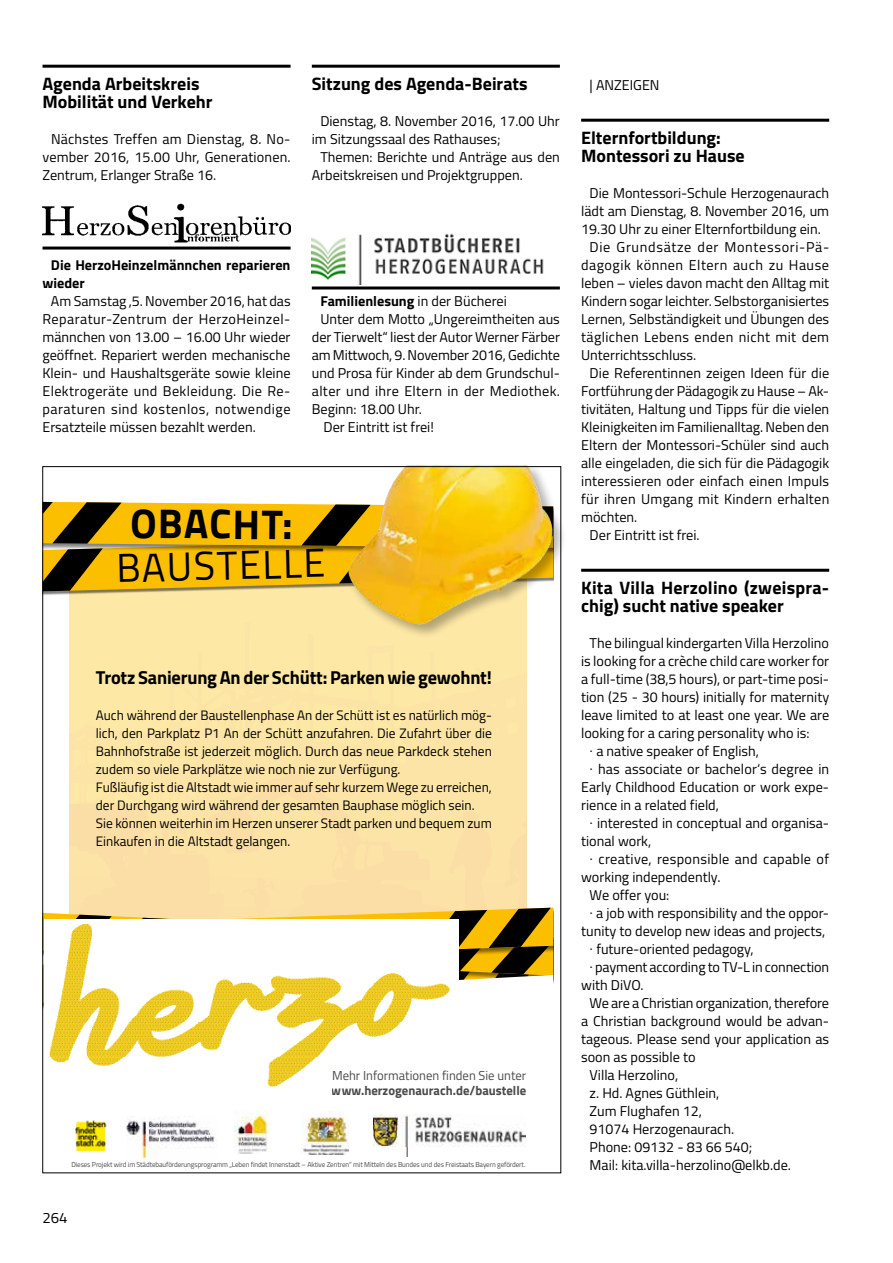
<style>
.page{position:relative;width:893px;height:1263px;background:#fff}
.page>*{position:absolute;margin:0;border:0;box-sizing:border-box;transform-origin:0 0}
.t1{font:700 41.7px "Titillium";color:#000}
.t2{font:40.35px "Titillium";color:#000}
.t3{font:700 18.75px "Titillium";letter-spacing:-.01em;color:#000}
.t4{font:700 18px/18px "Titillium";color:#000}
.t5{font:15px "Titillium";color:#000}
.t6{font:14.25px/18px "Titillium";color:#000;text-align:justify}
.t7{font:14.25px "Titillium";letter-spacing:.025em;color:#000}
.t8{font:700 14.25px/18px "Titillium";color:#000}
.t9{font:14.25px "Titillium";letter-spacing:.02em;color:#000}
.t10{font:14.25px "Titillium";letter-spacing:.045em;color:#000}
.t11{font:14.25px "Titillium";letter-spacing:.035em;color:#000}
.t12{font:13.65px/18px "Titillium";color:#000}
.t13{font:12.9px "Titillium";color:#4a4a49}
.t14{font:700 12.9px "Titillium";color:#4a4a49}
.t15{font:7.2px "Titillium";letter-spacing:-.015em;color:#4a4a49}
.s1{font-weight:400}
.s2{font-family:"Times New Roman"}
</style>
<div class="page">
<img style="left:42px;top:204px;width:249px;height:43px">
<hr style="left:43px;top:247px;width:248px;height:3px;background:#000">
<hr style="left:43px;top:65px;width:248px;height:3px;background:#000">
<hr style="left:312px;top:65px;width:248px;height:3px;background:#000">
<hr style="left:312px;top:286px;width:248px;height:3px;background:#000">
<img style="left:312px;top:233px;width:232px;height:52px">
<hr style="left:581px;top:119px;width:248px;height:3px;background:#000">
<hr style="left:581px;top:569px;width:248px;height:3px;background:#000">
<svg style="left:42px;top:908px;width:512px;height:95px"></svg>
<svg style="left:458px;top:975px;width:96px;height:28px"></svg>
<img style="left:45px;top:919px;width:413px;height:168px">
<img style="left:374px;top:1114px;width:151px;height:42px">
<img style="left:235px;top:1111px;width:34px;height:42px">
<img style="left:301px;top:1111px;width:47px;height:43px">
<img style="left:75px;top:1120px;width:32px;height:32px">
<img style="left:126px;top:1118px;width:89px;height:41px">
<div style="left:43px;top:536px;width:510px;height:64px;background:#000;opacity:.5"></div>
<svg style="left:42px;top:502px;width:304px;height:90px"></svg>
<div style="left:346px;top:463px;width:221px;height:176px;background:#000;opacity:.3"></div>
<img style="left:347px;top:465px;width:206px;height:161px">
<p class="t4" style="left:43px;top:74px;width:172px">Agenda Arbeitskreis<br>Mobilität und Verkehr</p>
<p class="t6" style="left:43px;top:129px;width:250px;text-indent:9px">Nächstes Treffen am Dienstag, 8. No&shy;vember 2016, 15.00 Uhr, Generationen.<br>Zentrum, Erlanger Straße 16.</p>
<p class="t4" style="left:312px;top:74px;width:217px">Sitzung des Agenda-Beirats</p>
<p class="t6" style="left:320px;top:111px;width:241px">Dienstag, 8. November 2016, 17.00 Uhr</p>
<p class="t6" style="left:312px;top:129px;width:190px">im Sitzungssaal des Rathauses;</p>
<p class="t6" style="left:320px;top:147px;width:241px">Themen: Berichte und Anträge aus den</p>
<p class="t6" style="left:312px;top:165px;width:212px">Arbeitskreisen und Projektgruppen.</p>
<p class="t8" style="left:42px;top:255px;width:250px;text-indent:9px">Die HerzoHeinzelmännchen reparieren wieder</p>
<p class="t6" style="left:42px;top:291px;width:250px;text-indent:9px">Am Samstag ,5. November 2016, hat das Reparatur-Zentrum der HerzoHeinzel&shy;männchen von 13.00 – 16.00 Uhr wieder geöffnet. Repariert werden mechanische Klein- und Haushaltsgeräte sowie kleine Elektrogeräte und Bekleidung. Die Re&shy;paraturen sind kostenlos, notwendige Ersatzteile müssen bezahlt werden.</p>
<p class="t8" style="left:320px;top:291px;width:188px">Familienlesung <span class="s1">in der Bücherei</span></p>
<p class="t6" style="left:320px;top:309px;width:241px">Unter dem Motto „Ungereimtheiten aus</p>
<p class="t6" style="left:312px;top:327px;width:250px">der Tierwelt“ liest der Autor Werner Färber</p>
<p class="t6" style="left:312px;top:345px;width:250px">am Mittwoch, 9. November 2016, Gedichte</p>
<p class="t6" style="left:312px;top:363px;width:250px">und Prosa für Kinder ab dem Grundschul-</p>
<p class="t7" style="left:312px;top:381px;width:250px">alter und ihre Eltern in der Mediothek.</p>
<p class="t6" style="left:312px;top:399px;width:112px">Beginn: 18.00 Uhr.</p>
<p class="t6" style="left:323px;top:417px;width:112px">Der Eintritt ist frei!</p>
<h1 class="t1" style="left:131px;top:490px;width:164px;rotate:1deg">OBACHT:</h1>
<h2 class="t2" style="left:115px;top:540px;width:211px;rotate:-2deg">BAUSTELLE</h2>
<h3 class="t3" style="left:96px;top:663px;width:398px">Trotz Sanierung An der Schütt: Parken wie gewohnt!</h3>
<p class="t12" style="left:96px;top:706px;width:398px">Auch während der Baustellenphase An der Schütt ist es natürlich mög&shy;lich, den Parkplatz P1 An der Schütt anzufahren. Die Zufahrt über die Bahnhofstraße ist jederzeit möglich. Durch das neue Parkdeck stehen zudem so viele Parkplätze wie noch nie zur Verfügung.<br>Fußläufig ist die Altstadt wie immer auf sehr kurzem Wege zu erreichen, der Durchgang wird während der gesamten Bauphase möglich sein.<br>Sie können weiterhin im Herzen unserer Stadt parken und bequem zum Einkaufen in die Altstadt gelangen.</p>
<p class="t13" style="left:332px;top:1066px;width:196px">Mehr Informationen finden Sie unter</p>
<p class="t14" style="left:332px;top:1081px;width:196px">www.herzogenaurach.de/baustelle</p>
<p class="t15" style="left:71px;top:1159px;width:456px">Dieses Projekt wird im Städtebauförderungsprogramm „Leben findet Innenstadt – Aktive Zentren“ mit Mitteln des Bundes und des Freistaats Bayern gefördert.</p>
<p class="t5" style="left:43px;top:1206px;width:27px">264</p>
<p class="t6" style="left:590px;top:75px;width:71px">| ANZEIGEN</p>
<p class="t4" style="left:581px;top:128px;width:165px">Elternfortbildung:<br>Montessori zu Hause</p>
<p class="t6" style="left:590px;top:183px;width:241px">Die Montessori-Schule Herzogenaurach</p>
<p class="t6" style="left:581px;top:201px;width:250px">lädt am Dienstag, 8. November 2016, um</p>
<p class="t6" style="left:581px;top:219px;width:241px">19.30 Uhr zu einer Elternfortbildung ein.</p>
<p class="t10" style="left:590px;top:237px;width:241px">Die Grundsätze der Montessori-Pä-</p>
<p class="t11" style="left:581px;top:255px;width:249px">dagogik können Eltern auch zu Hause</p>
<p class="t6" style="left:581px;top:273px;width:250px">leben – vieles davon macht den Alltag mit</p>
<p class="t6" style="left:581px;top:291px;width:250px">Kindern sogar leichter. Selbstorganisiertes</p>
<p class="t6" style="left:581px;top:309px;width:250px">Lernen, Selbständigkeit und Übungen des</p>
<p class="t7" style="left:581px;top:327px;width:250px">täglichen Lebens enden nicht mit dem</p>
<p class="t6" style="left:581px;top:345px;width:117px">Unterrichtsschluss.</p>
<p class="t6" style="left:590px;top:363px;width:241px">Die Referentinnen zeigen Ideen für die</p>
<p class="t6" style="left:581px;top:381px;width:250px">Fortführung der Pädagogik zu Hause – Ak-</p>
<p class="t6" style="left:581px;top:399px;width:250px">tivitäten, Haltung und Tipps für die vielen</p>
<p class="t6" style="left:581px;top:417px;width:250px">Kleinigkeiten im Familienalltag. Neben den</p>
<p class="t6" style="left:581px;top:435px;width:250px">Eltern der Montessori-Schüler sind auch</p>
<p class="t6" style="left:581px;top:453px;width:250px">alle eingeladen, die sich für die Pädagogik</p>
<p class="t6" style="left:581px;top:471px;width:250px">interessieren oder einfach einen Impuls</p>
<p class="t9" style="left:581px;top:489px;width:250px">für ihren Umgang mit Kindern erhalten</p>
<p class="t6" style="left:581px;top:507px;width:58px">möchten.</p>
<p class="t6" style="left:590px;top:525px;width:112px">Der Eintritt ist frei.</p>
<p class="t4" style="left:581px;top:578px;width:250px">Kita Villa Herzolino (zweispra&shy;chig) sucht native speaker</p>
<p class="t6" style="left:590px;top:633px;width:241px">The bilingual kindergarten Villa Herzolino</p>
<p class="t6" style="left:581px;top:651px;width:250px">is looking for a crèche child care worker for</p>
<p class="t6" style="left:581px;top:669px;width:250px">a full-time (38,5 hours), or part-time posi-</p>
<p class="t6" style="left:581px;top:687px;width:250px">tion (25 - 30 hours) initially for maternity</p>
<p class="t6" style="left:581px;top:705px;width:250px">leave limited to at least one year. We are</p>
<p class="t6" style="left:581px;top:723px;width:230px">looking for a caring personality who is:</p>
<p class="t6" style="left:590px;top:741px;width:171px"><span class="s2">∙</span> a native speaker of English,</p>
<p class="t6" style="left:590px;top:759px;width:241px"><span class="s2">∙</span> has associate or bachelor‘s degree in</p>
<p class="t6" style="left:581px;top:777px;width:250px">Early Childhood Education or work expe-</p>
<p class="t6" style="left:581px;top:795px;width:139px">rience in a related field,</p>
<p class="t6" style="left:590px;top:813px;width:241px"><span class="s2">∙</span> interested in conceptual and organisa-</p>
<p class="t6" style="left:581px;top:831px;width:72px">tional work,</p>
<p class="t7" style="left:590px;top:849px;width:241px"><span class="s2">∙</span> creative, responsible and capable of</p>
<p class="t6" style="left:581px;top:867px;width:141px">working independently.</p>
<p class="t6" style="left:590px;top:885px;width:81px">We offer you:</p>
<p class="t6" style="left:590px;top:903px;width:241px"><span class="s2">∙</span> a job with responsibility and the oppor-</p>
<p class="t6" style="left:581px;top:921px;width:246px">tunity to develop new ideas and projects,</p>
<p class="t6" style="left:590px;top:939px;width:166px"><span class="s2">∙</span> future-oriented pedagogy,</p>
<p class="t6" style="left:590px;top:957px;width:241px"><span class="s2">∙</span> payment according to TV-L in connection</p>
<p class="t6" style="left:581px;top:975px;width:64px">with DiVO.</p>
<p class="t6" style="left:590px;top:993px;width:241px">We are a Christian organization, therefore</p>
<p class="t6" style="left:581px;top:1011px;width:249px">a Christian background would be advan-</p>
<p class="t6" style="left:581px;top:1029px;width:250px">tageous. Please send your application as</p>
<p class="t6" style="left:581px;top:1047px;width:116px">soon as possible to</p>
<p class="t6" style="left:590px;top:1065px;width:90px">Villa Herzolino,</p>
<p class="t6" style="left:590px;top:1083px;width:131px">z. Hd. Agnes Güthlein,</p>
<p class="t6" style="left:590px;top:1101px;width:114px">Zum Flughafen 12,</p>
<p class="t6" style="left:590px;top:1119px;width:146px">91074 Herzogenaurach.</p>
<p class="t6" style="left:590px;top:1137px;width:164px">Phone: 09132 - 83 66 540;</p>
<p class="t6" style="left:590px;top:1155px;width:203px">Mail: kita.villa-herzolino@elkb.de.</p>
</div>
